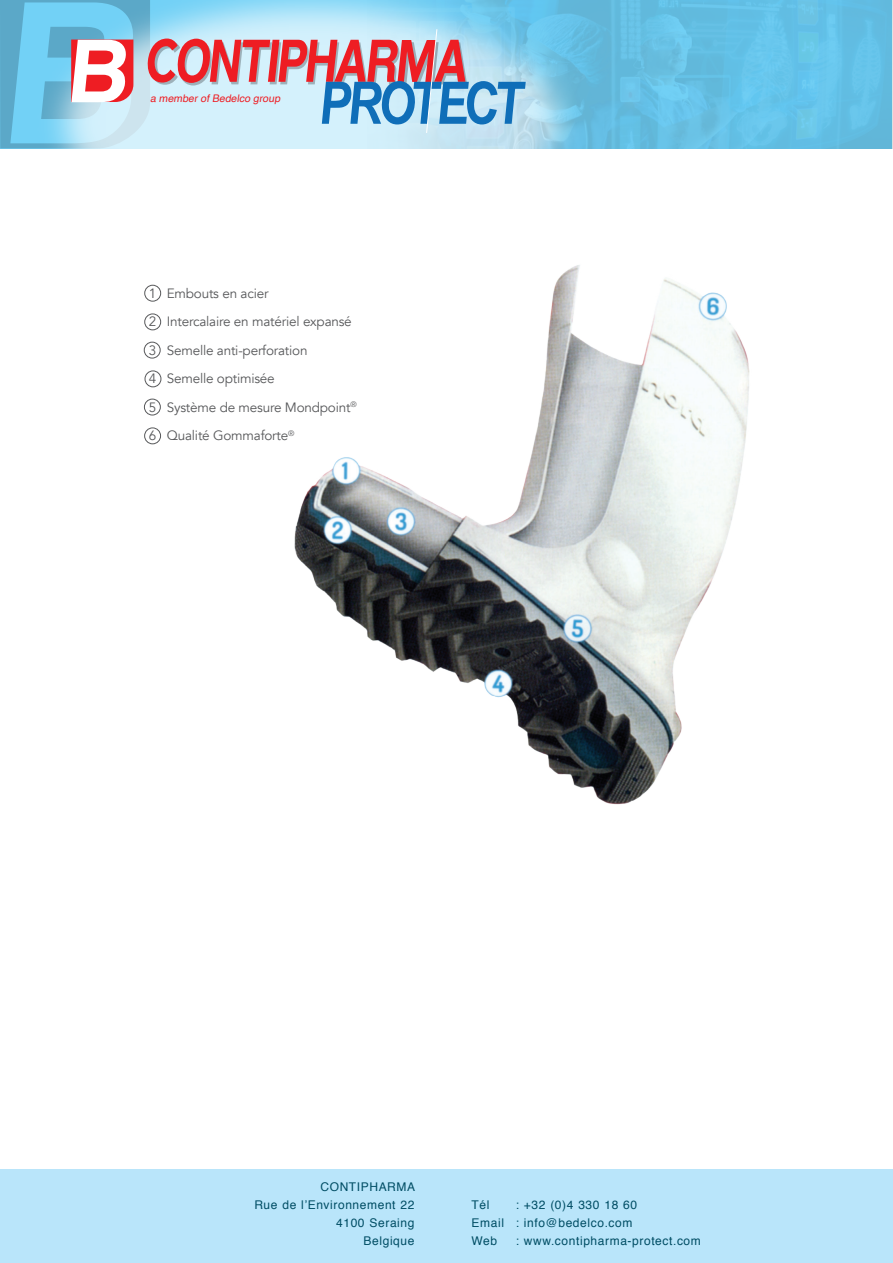
<style>
.page{position:relative;width:893px;height:1263px;background:#fff}
.page>*{position:absolute;margin:0;border:0;box-sizing:border-box;transform-origin:0 0}
.t1{font:13.5px/28.5px "Avenir";letter-spacing:-.015em;color:#57585a}
.t2{font:12px/18px "Helvetica";letter-spacing:.05em;color:#004d64;text-align:right}
.t3{font:italic 10.5px "Helvetica";color:#ee1d23}
</style>
<div class="page">
<img style="left:367px;top:0;width:525px;height:149px">
<svg style="left:0;top:0;width:526px;height:148px;background:#acc2d7"></svg>
<div style="left:0;top:1169px;width:893px;height:94px;background:#b9e5fa"></div>
<img style="left:294px;top:265px;width:456px;height:540px">
<div style="left:144px;top:285px;width:17px;height:16px;border:1px solid #57585a;border-radius:50%"></div>
<div style="left:144px;top:314px;width:17px;height:16px;border:1px solid #57585a;border-radius:50%"></div>
<div style="left:144px;top:342px;width:16px;height:16px;border:1px solid #57585a;border-radius:50%"></div>
<div style="left:145px;top:371px;width:16px;height:16px;border:1px solid #57585a;border-radius:50%"></div>
<div style="left:144px;top:399px;width:17px;height:16px;border:1px solid #57585a;border-radius:50%"></div>
<div style="left:144px;top:428px;width:17px;height:16px;border:1px solid #57585a;border-radius:50%"></div>
<p class="t3" style="left:150px;top:90px;width:132px">a member of Bedelco group</p>
<p class="t1" style="left:149px;top:279px;width:209px">1 Embouts en acier<br>2 Intercalaire en matériel expansé<br>3 Semelle anti-perforation<br>4 Semelle optimisée<br>5 Système de mesure Mondpoint<sup>®<br></sup>6 Qualité Gommaforte<sup>®</sup></p>
<p class="t2" style="left:254px;top:1178px;width:162px">CONTIPHARMA<br>Rue de l’Environnement 22<br>4100 Seraing<br>Belgique</p>
<p class="t2" style="left:472px;top:1196px;width:19px">Tél</p>
<p class="t2" style="left:472px;top:1196px;width:167px;text-align:left;text-indent:44px">: +32 (0)4 330 18 60<br>Email : info@bedelco.com<br>Web</p>
<p class="t2" style="left:516px;top:1232px;width:187px">: www.contipharma-protect.com</p>
</div>
